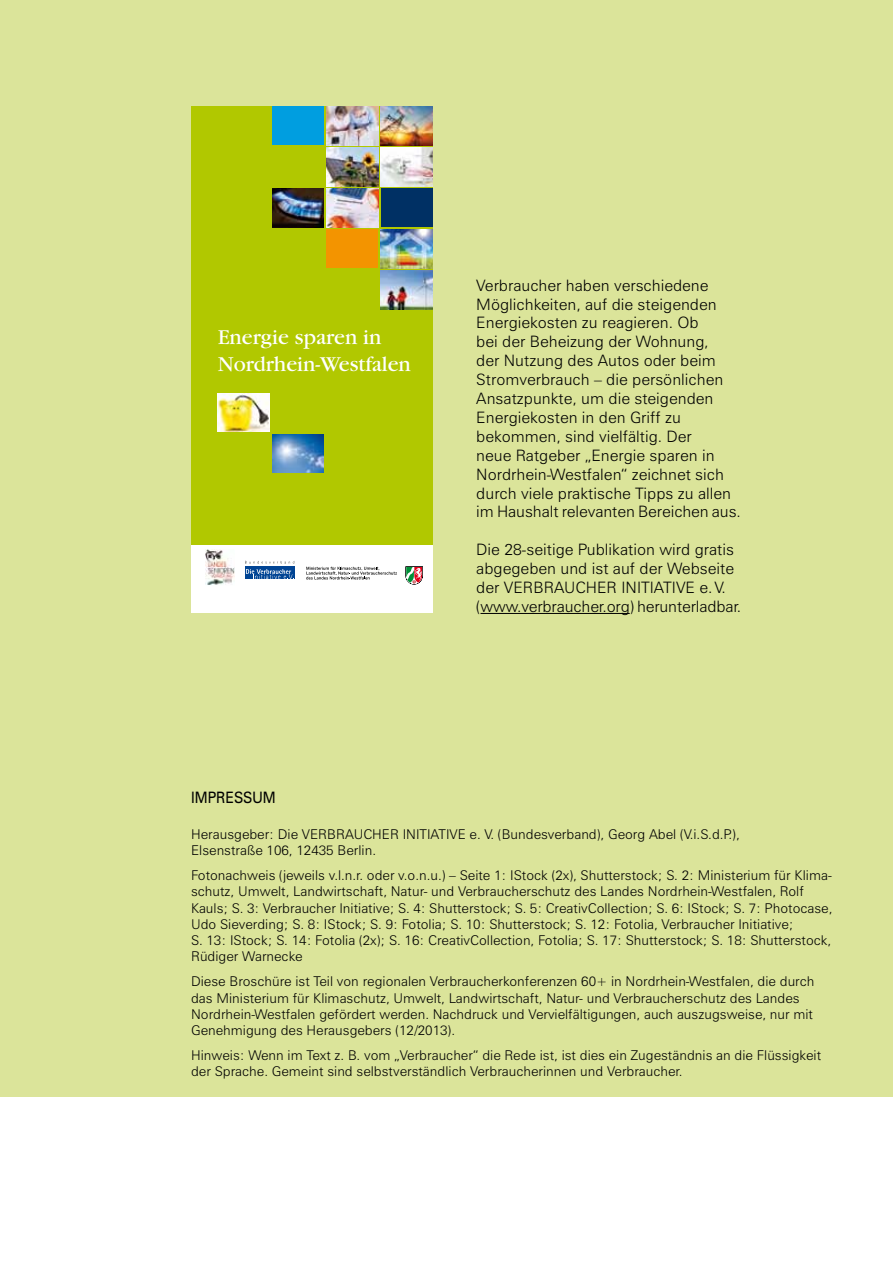
<style>
.page{position:relative;width:893px;height:1263px;background:#fff}
.page>*{position:absolute;margin:0;border:0;box-sizing:border-box;transform-origin:0 0}
.t1{font:22.05px/26.5px "Garamond";color:#fff}
.t2{font:300 15.75px/18.9px "Zurich BT";color:#000}
.t3{font:15.75px "Zurich BT";color:#000;scale:.9 1}
.t4{font:300 13.5px/16.2px "Zurich BT";color:#000}
.s1{font-family:"Swiss 721 BT"}
</style>
<div class="page">
<div style="left:0;top:0;width:893px;height:1097px;background:#dbe49a"></div>
<div style="left:191px;top:106px;width:241px;height:507px;background:#fff"></div>
<div style="left:191px;top:106px;width:241px;height:439px;background:#b1c800"></div>
<div style="left:245px;top:566px;width:50px;height:13px;background:#004494"></div>
<svg style="left:246px;top:569px;width:48px;height:10px"></svg>
<svg style="left:245px;top:561px;width:49px;height:2px"></svg>
<img style="left:206px;top:550px;width:28px;height:35px">
<svg style="left:306px;top:567px;width:91px;height:12px"></svg>
<svg style="left:405px;top:566px;width:18px;height:18px"></svg>
<img style="left:381px;top:270px;width:51px;height:39px">
<img style="left:381px;top:229px;width:51px;height:39px">
<img style="left:326px;top:188px;width:52px;height:39px">
<div style="left:272px;top:106px;width:52px;height:39px;background:#009ee0"></div>
<div style="left:326px;top:229px;width:52px;height:39px;background:#f39400"></div>
<div style="left:381px;top:188px;width:51px;height:39px;background:#003064"></div>
<img style="left:381px;top:106px;width:51px;height:39px">
<img style="left:326px;top:106px;width:52px;height:39px">
<img style="left:326px;top:147px;width:52px;height:39px">
<img style="left:381px;top:147px;width:51px;height:39px">
<img style="left:272px;top:188px;width:52px;height:39px">
<img style="left:218px;top:393px;width:52px;height:39px">
<img style="left:272px;top:434px;width:52px;height:39px">
<hr style="left:480px;top:613px;width:150px;height:1px;background:#000">
<h1 class="t1" style="left:218px;top:324px;width:195px">Energie sparen in<br>Nordrhein-Westfalen</h1>
<p class="t2" style="left:476px;top:275px;width:266px">Verbraucher haben verschiedene Möglichkeiten, auf die steigenden Energiekosten zu reagieren. Ob<br>bei der Beheizung der Wohnung,<br>der Nutzung des Autos oder beim Stromverbrauch – die persönlichen Ansatzpunkte, um die steigenden Energiekosten in den Griff zu bekommen, sind vielfältig. Der<br>neue Ratgeber „Energie sparen in Nordrhein-Westfalen“ zeichnet sich durch viele praktische Tipps zu allen im Haushalt relevanten Bereichen aus.</p>
<p class="t2" style="left:476px;top:540px;width:266px">Die 28-seitige Publikation wird gratis abgegeben und ist auf der Webseite der VERBRAUCHER INITIATIVE e.V. (www.verbraucher.org) herunterladbar.</p>
<p class="t3" style="left:191px;top:788px;width:93px">IMPRESSUM</p>
<p class="t4" style="left:191px;top:826px;width:550px">Herausgeber: Die VERBRAUCHER INITIATIVE e. V. (Bundesverband), Georg Abel (V.i.S.d.P.),<br>Elsenstraße 106, 12435 Berlin.</p>
<p class="t4" style="left:191px;top:867px;width:643px">Fotonachweis (jeweils v.l.n.r. oder v.o.n.u.) <span class="s1">–</span> Seite 1: IStock (2x), Shutterstock; S. 2: Ministerium für Klima&shy;schutz, Umwelt, Landwirtschaft, Natur- und Verbraucherschutz des Landes Nordrhein-Westfalen, Rolf Kauls; S. 3: Verbraucher Initiative; S. 4: Shutterstock; S. 5: CreativCollection; S. 6: IStock; S. 7: Photocase, Udo Sieverding; S. 8: IStock; S. 9: Fotolia; S. 10: Shutterstock; S. 12: Fotolia, Verbraucher Initiative;<br>S. 13: IStock; S. 14: Fotolia (2x); S. 16: CreativCollection, Fotolia; S. 17: Shutterstock; S. 18: Shutterstock, Rüdiger Warnecke</p>
<p class="t4" style="left:191px;top:973px;width:625px">Diese Broschüre ist Teil von regionalen Verbraucherkonferenzen 60+ in Nordrhein-Westfalen, die durch das Ministerium für Klimaschutz, Umwelt, Landwirtschaft, Natur- und Verbraucherschutz des Landes Nordrhein-Westfalen gefördert werden. Nachdruck und Vervielfältigungen, auch auszugsweise, nur mit Genehmigung des Herausgebers (12/2013).</p>
<p class="t4" style="left:191px;top:1047px;width:631px">Hinweis: Wenn im Text z. B. vom „Verbraucher“ die Rede ist, ist dies ein Zugeständnis an die Flüssigkeit der Sprache. Gemeint sind selbstverständlich Verbraucherinnen und Verbraucher.</p>
</div>
